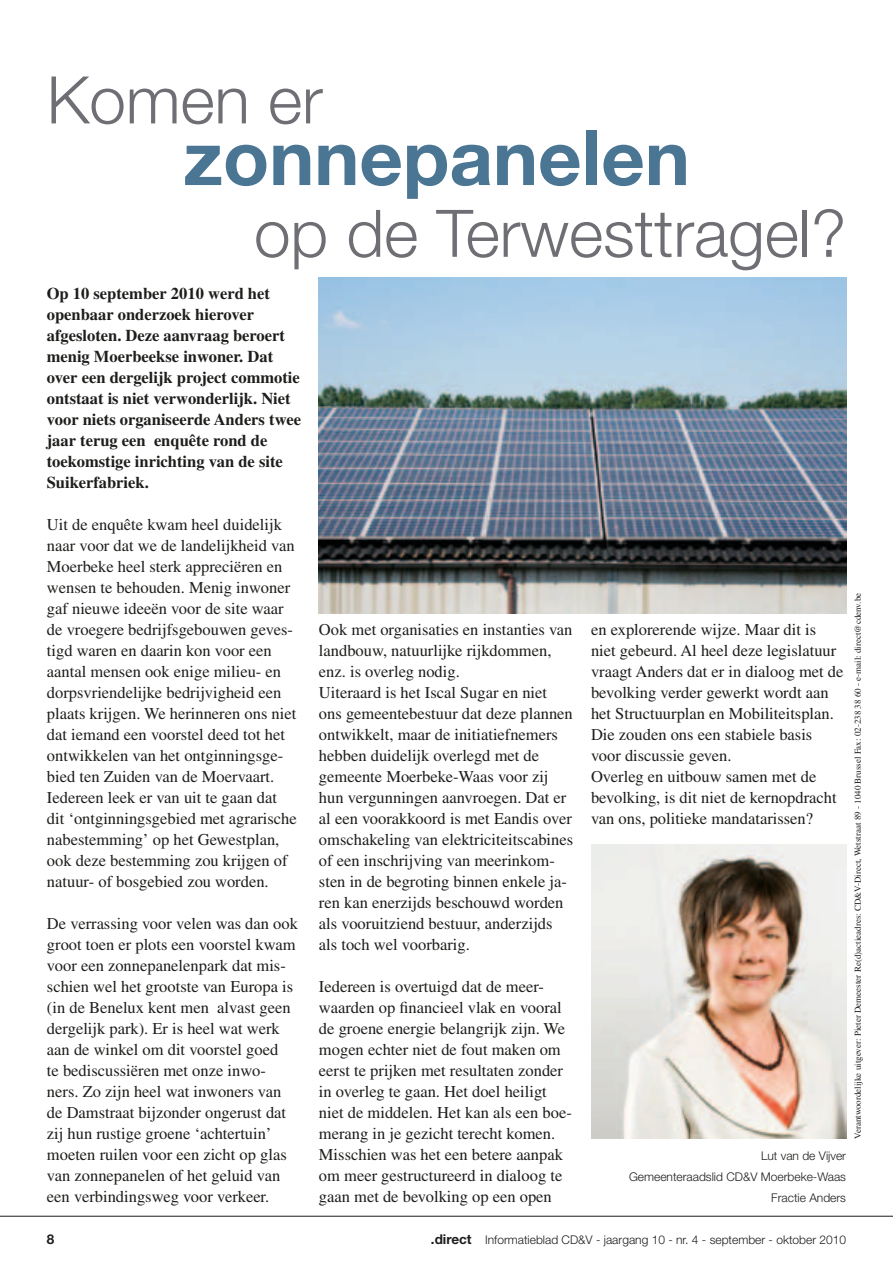
<style>
.page{position:relative;width:893px;height:1263px;background:#fff}
.page>*{position:absolute;margin:0;border:0;box-sizing:border-box;transform-origin:0 0}
.t1{font:700 75.9px "Helvetica Neue LT Std";color:#4a7593}
.t2{font:300 65.7px "Helvetica Neue LT Std";color:#6e6e74}
.t3{font:16.5px/21px "Times LT Std";color:#1d1d1b}
.t4{font:700 16.5px/21px "Times LT Std";color:#1d1d1b}
.t5{font:700 13.5px "Helvetica Neue LT Std";color:#1d1d1b}
.t6{font:300 12px/21px "Helvetica Neue LT Std";color:#1d1d1b;text-align:right}
.t7{font:9px "Times LT Std";color:#1d1d1b}
.s1{font-weight:700;font-size:13.5px}
</style>
<div class="page">
<hr style="left:0;top:1216px;width:893px;height:1px;background:#1d1d1b">
<img style="left:319px;top:278px;width:527px;height:336px">
<img style="left:591px;top:845px;width:255px;height:294px">
<h2 class="t2" style="left:47px;top:60px;width:277px">Komen er</h2>
<h1 class="t1" style="left:183px;top:111px;width:508px">zonnepanelen</h1>
<h2 class="t2" style="left:254px;top:193px;width:594px">op de Terwesttragel?</h2>
<p class="t4" style="left:47px;top:282px;width:256px">Op 10 september 2010 werd het openbaar onderzoek hierover afgesloten. Deze aanvraag beroert menig Moerbeekse inwoner. Dat over een dergelijk project commotie ontstaat is niet verwonderlijk. Niet voor niets organiseerde Anders twee jaar terug een enquête rond de toekomstige inrichting van de site<br>Suikerfabriek.</p>
<p class="t3" style="left:47px;top:514px;width:251px">Uit de enquête kwam heel duidelijk naar voor dat we de landelijkheid van Moerbeke heel sterk appreciëren en wensen te behouden. Menig inwoner gaf nieuwe ideeën voor de site waar de vroegere bedrijfsgebouwen geves&shy;tigd waren en daarin kon voor een aantal mensen ook enige milieu- en dorpsvriendelijke bedrijvigheid een plaats krijgen. We herinneren ons niet dat iemand een voorstel deed tot het ontwikkelen van het ontginningsge&shy;bied ten Zuiden van de Moervaart.<br>Iedereen leek er van uit te gaan dat dit ‘ontginningsgebied met agrarische nabestemming’ op het Gewestplan, ook deze bestemming zou krijgen of natuur- of bosgebied zou worden.</p>
<p class="t3" style="left:47px;top:913px;width:253px">De verrassing voor velen was dan ook groot toen er plots een voorstel kwam voor een zonnepanelenpark dat mis&shy;schien wel het grootste van Europa is (in de Benelux kent men alvast geen dergelijk park). Er is heel wat werk aan de winkel om dit voorstel goed<br>te bediscussiëren met onze inwo&shy;ners. Zo zijn heel wat inwoners van de Damstraat bijzonder ongerust dat zij hun rustige groene ‘achtertuin’ moeten ruilen voor een zicht op glas van zonnepanelen of het geluid van een verbindingsweg voor verkeer.</p>
<p class="t3" style="left:319px;top:619px;width:256px">Ook met organisaties en instanties van landbouw, natuurlijke rijkdommen, enz. is overleg nodig.<br>Uiteraard is het Iscal Sugar en niet ons gemeentebestuur dat deze plannen ontwikkelt, maar de initiatiefnemers hebben duidelijk overlegd met de gemeente Moerbeke-Waas voor zij hun vergunningen aanvroegen. Dat er al een voorakkoord is met Eandis over omschakeling van elektriciteitscabines of een inschrijving van meerinkom&shy;sten in de begroting binnen enkele ja&shy;ren kan enerzijds beschouwd worden als vooruitziend bestuur, anderzijds als toch wel voorbarig.</p>
<p class="t3" style="left:319px;top:976px;width:254px">Iedereen is overtuigd dat de meer&shy;waarden op financieel vlak en vooral de groene energie belangrijk zijn. We mogen echter niet de fout maken om eerst te prijken met resultaten zonder in overleg te gaan. Het doel heiligt niet de middelen. Het kan als een boe&shy;merang in je gezicht terecht komen.<br>Misschien was het een betere aanpak om meer gestructureerd in dialoog te gaan met de bevolking op een open</p>
<p class="t3" style="left:591px;top:619px;width:254px">en explorerende wijze. Maar dit is niet gebeurd. Al heel deze legislatuur vraagt Anders dat er in dialoog met de bevolking verder gewerkt wordt aan het Structuurplan en Mobiliteitsplan.<br>Die zouden ons een stabiele basis voor discussie geven.<br>Overleg en uitbouw samen met de bevolking, is dit niet de kernopdracht van ons, politieke mandatarissen?</p>
<p class="t6" style="left:629px;top:1145px;width:218px">Lut van de Vijver<br>Gemeenteraadslid CD&amp;V Moerbeke-Waas<br>Fractie Anders</p>
<p class="t7" style="left:853px;top:1139px;width:547px;rotate:-90deg">Verantwoordelijke uitgever: Pieter Demeester Re(d)actieadres: CD&amp;V-Direct, Wetstraat 89 - 1040 Brussel Fax: 02-238 38 60 - e-mail: direct@cdenv.be</p>
<p class="t5" style="left:47px;top:1231px;width:9px">8</p>
<p class="t6" style="left:431px;top:1229px;width:417px"><span class="s1">.direct</span> Informatieblad CD&amp;V - jaargang 10 - nr. 4 - september - oktober 2010</p>
</div>
